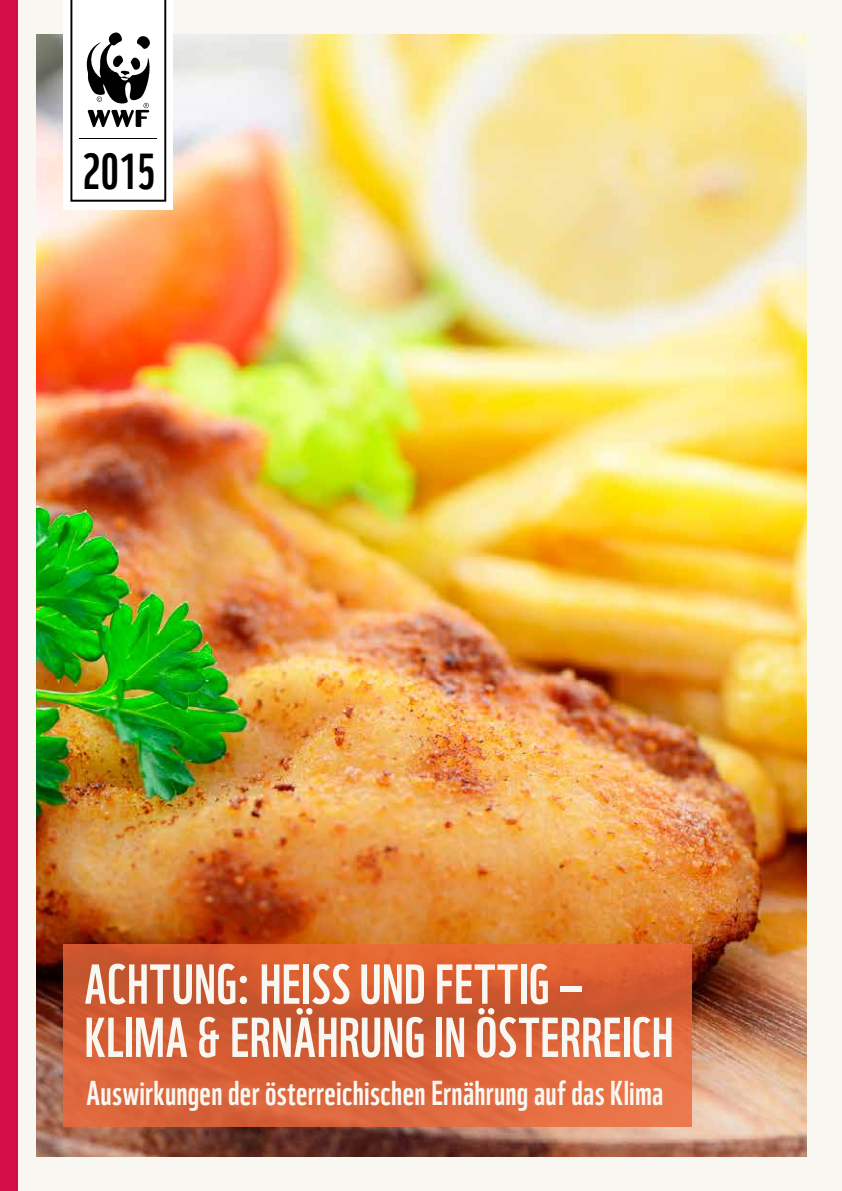
<style>
.page{position:relative;width:842px;height:1191px;background:#f8f7f1}
.page>*{position:absolute;margin:0;border:0;box-sizing:border-box;transform-origin:0 0}
.t1{font:54.6px/53.2px "WWF";letter-spacing:.01em;color:#f8f7f1}
.t2{font:49.2px "WWF";color:#000}
.t3{font:33.6px "WWF";letter-spacing:.005em;color:#f8f7f1}
</style>
<div class="page">
<img style="left:37px;top:35px;width:769px;height:1122px">
<div style="left:63px;top:0;width:110px;height:209px;background:#fff"></div>
<svg style="left:70px;top:0;width:96px;height:202px"></svg>
<svg style="left:63px;top:943px;width:629px;height:183px;background:#d76035"></svg>
<div style="left:0;top:0;width:17px;height:1191px;background:#d60e47"></div>
<h2 class="t2" style="left:83px;top:133px;width:74px">2015</h2>
<h1 class="t1" style="left:85px;top:952px;width:590px">ACHTUNG: HEISS UND FETTIG –<br>KLIMA &amp; ERNÄHRUNG IN ÖSTERREICH</h1>
<p class="t3" style="left:87px;top:1066px;width:578px">Auswirkungen der österreichischen Ernährung auf das Klima</p>
</div>
